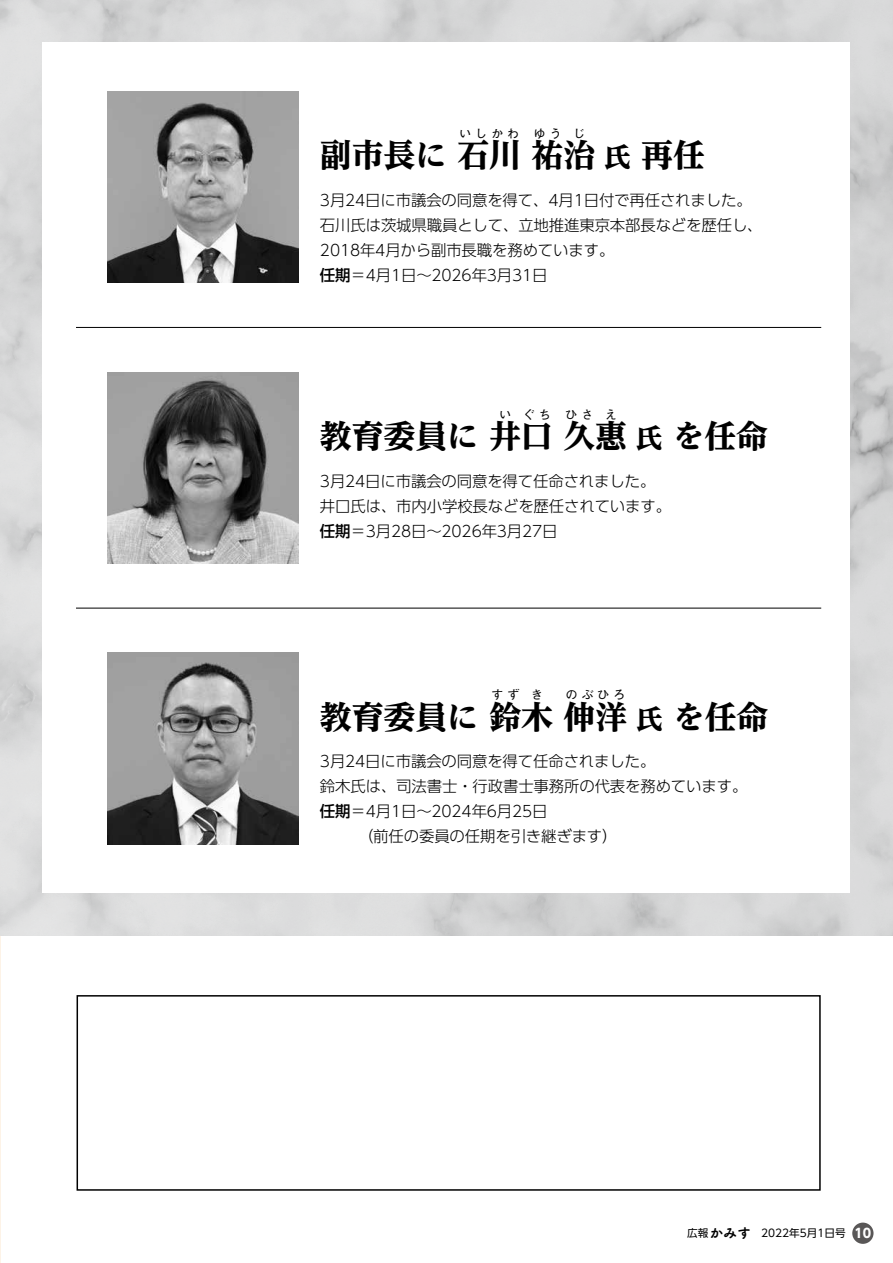
<style>
.page{position:relative;width:893px;height:1263px;background:#fff}
.page>*{position:absolute;margin:0;border:0;box-sizing:border-box;transform-origin:0 0}
.t1{font:800 31.95px "UD Reimin Pr 6";letter-spacing:-.005em;color:#000}
.t2{font:800 26.55px "UD Reimin Pr 6";color:#000}
.t3{font:300 15.45px/25px "UD Shin Go Pro";letter-spacing:-.01em;color:#000}
.t4{font:13.8px "Tsuku A Rd Gothic Std E";color:#000}
.t5{font:700 12.75px "UD Shin Go Pro";color:#fff}
.t6{font:11.7px "UD Shin Go Pr 6";letter-spacing:.36em;color:#000}
.t7{font:10.65px "UD Shin Go Pro";color:#000}
.s1{font-weight:500}
.s2{font-family:"UD Shin Go Pr 6";font-size:10.65px}
</style>
<div class="page">
<div style="left:77px;top:995px;width:744px;height:196px;border:2px solid #000"></div>
<hr style="left:76px;top:327px;width:745px;height:1px;background:#000">
<hr style="left:76px;top:608px;width:745px;height:1px;background:#000">
<img style="left:107px;top:92px;width:192px;height:191px">
<img style="left:107px;top:372px;width:192px;height:191px">
<img style="left:107px;top:653px;width:192px;height:191px">
<div style="left:852px;top:1222px;width:21px;height:22px;background:#595757;border-radius:50%"></div>
<p class="t6" style="left:460px;top:124px;width:61px">いしかわ</p>
<p class="t6" style="left:534px;top:124px;width:29px">ゆう</p>
<p class="t6" style="left:574px;top:124px;width:13px">じ</p>
<h1 class="t1" style="left:320px;top:129px;width:277px">副市長に石川祐治</h1>
<h2 class="t2" style="left:604px;top:135px;width:28px">氏</h2>
<h1 class="t1" style="left:641px;top:129px;width:65px">再任</h1>
<p class="t3" style="left:320px;top:187px;width:444px">3月24日に市議会の同意を得て、4月1日付で再任されました。石川氏は茨城県職員として、立地推進東京本部長などを歴任し、<br>2018年4月から副市長職を務めています。<br><span class="s1">任期</span>＝4月1日〜2026年3月31日</p>
<p class="t6" style="left:499px;top:405px;width:13px">い</p>
<p class="t6" style="left:523px;top:405px;width:29px">ぐち</p>
<p class="t6" style="left:565px;top:405px;width:29px">ひさ</p>
<p class="t6" style="left:605px;top:405px;width:13px">え</p>
<h1 class="t1" style="left:320px;top:409px;width:309px">教育委員に井口久惠</h1>
<h2 class="t2" style="left:636px;top:416px;width:28px">氏</h2>
<p class="t3" style="left:320px;top:468px;width:353px">3月24日に市議会の同意を得て任命されました。井口氏は、市内小学校長などを歴任されています。<span class="s1">任期</span>＝3月28日〜2026年3月27日</p>
<h1 class="t1" style="left:673px;top:409px;width:97px">を任命</h1>
<p class="t6" style="left:491px;top:685px;width:29px">すず</p>
<p class="t6" style="left:531px;top:685px;width:13px">き</p>
<p class="t6" style="left:566px;top:685px;width:61px">のぶひろ</p>
<h1 class="t1" style="left:320px;top:690px;width:309px">教育委員に鈴木伸洋</h1>
<h2 class="t2" style="left:636px;top:696px;width:28px">氏</h2>
<h1 class="t1" style="left:673px;top:690px;width:97px">を任命</h1>
<p class="t3" style="left:320px;top:748px;width:429px">3月24日に市議会の同意を得て任命されました。<br>鈴木氏は、司法書士・行政書士事務所の代表を務めています。<span class="s1">任期</span>＝4月1日〜2024年6月25日<br>　　　（前任の委員の任期を引き継ぎます(</p>
<p class="t4" style="left:687px;top:1222px;width:65px"><span class="s2">広報</span>かみす</p>
<p class="t7" style="left:761px;top:1224px;width:86px">2022年5月1日号</p>
<p class="t5" style="left:854px;top:1223px;width:18px">10</p>
</div>
